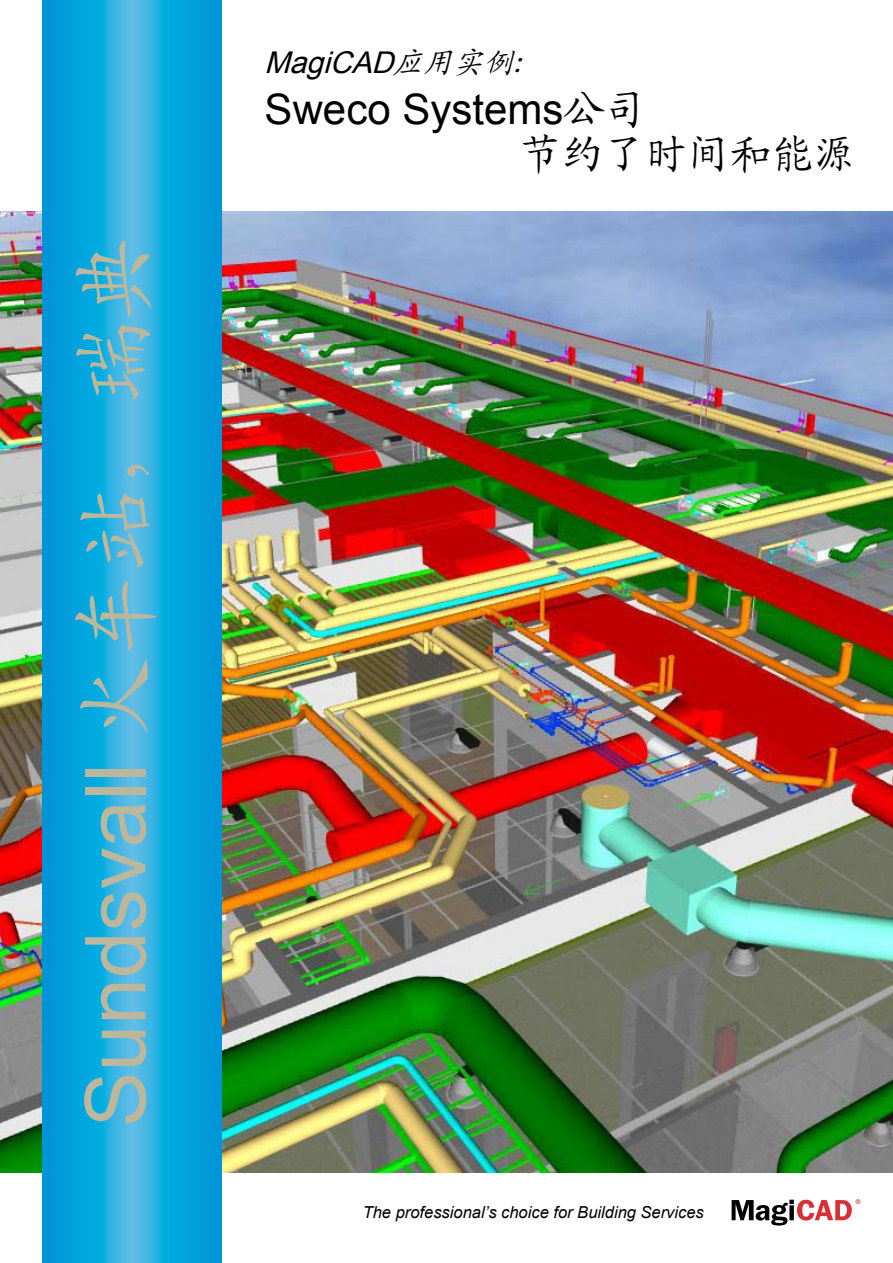
<style>
.page{position:relative;width:893px;height:1263px;background:#fff}
.page>*{position:absolute;margin:0;border:0;box-sizing:border-box;transform-origin:0 0}
.t1{font:84px "Arial";color:#bcb79c}
.t2{font:42px "Arial";color:#000}
.t3{font:42px "Kai Ti GB2312";color:#000}
.t4{font:italic 30px "Arial";color:#000}
.t5{font:italic 16.5px "Arial";color:#000}
.s1{font-family:"Kai Ti GB2312"}
</style>
<div class="page">
<img style="left:0;top:211px;width:893px;height:961px">
<svg style="left:42px;top:0;width:179px;height:1263px;background:#14a7de"></svg>
<svg style="left:732px;top:1199px;width:128px;height:26px"></svg>
<h1 class="t1" style="left:61px;top:1127px;width:893px;rotate:-90deg">Sundsvall <span class="s1">火车站，瑞典</span></h1>
<h3 class="t4" style="left:265px;top:43px;width:273px">MagiCAD<span class="s1">应用实例:</span></h3>
<h2 class="t2" style="left:265px;top:82px;width:384px">Sweco Systems<span class="s1">公司</span></h2>
<h2 class="t3" style="left:520px;top:133px;width:337px">节约了时间和能源</h2>
<p class="t5" style="left:363px;top:1202px;width:343px">The professional’s choice for Building Services</p>
</div>
